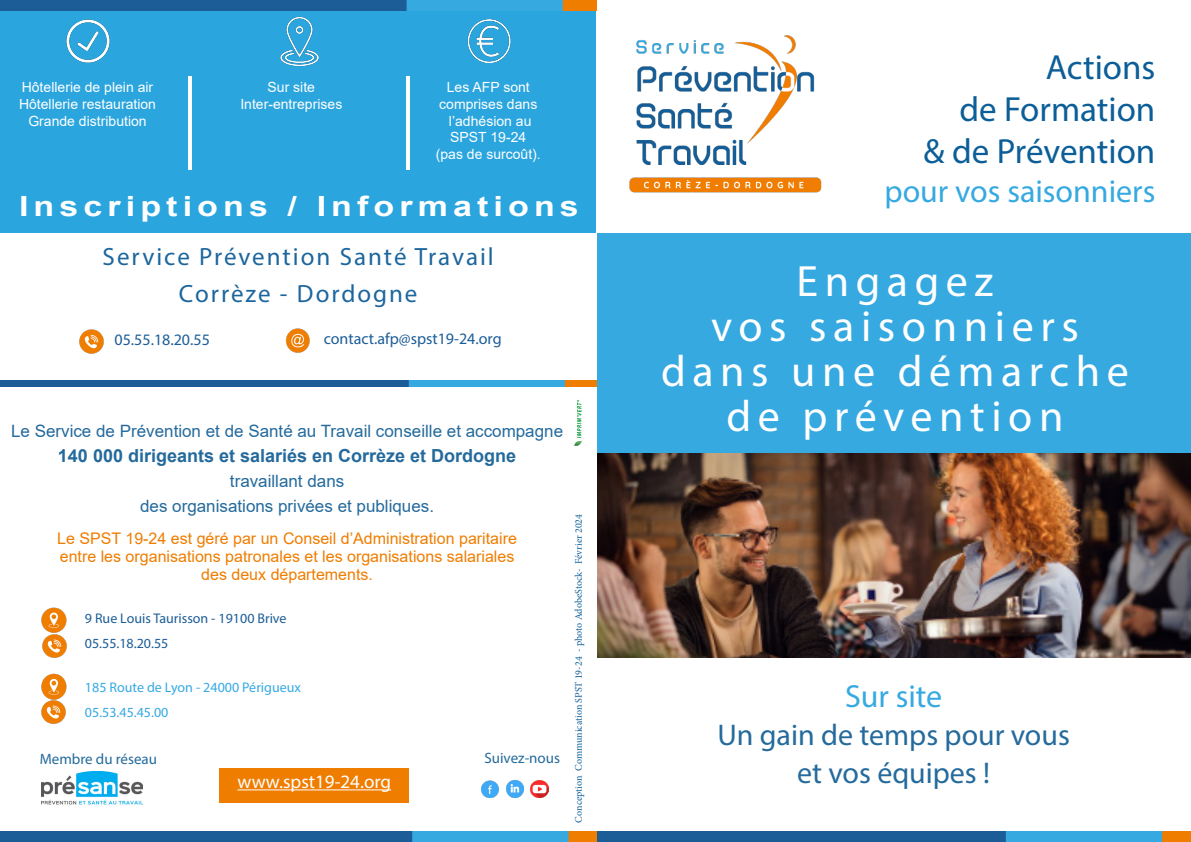
<style>
.page{position:relative;width:1191px;height:842px;background:#fff}
.page>*{position:absolute;margin:0;border:0;box-sizing:border-box;transform-origin:0 0}
.t1{font:44px "Myriad Pro";letter-spacing:.15em;color:#fff}
.t2{font:35px "Myriad Pro";color:#0c5e98}
.t3{font:32px "Myriad Pro";color:#36a9e1}
.t4{font:30px "Myriad Pro";color:#246a9c}
.t5{font:700 27.9px "Arial";letter-spacing:.15em;color:#fff;scale:1.22 1}
.t6{font:25px "Myriad Pro";letter-spacing:.08em;color:#1c669e}
.t7{font:19px "Myriad Pro";color:#fff}
.t8{font:700 18px "Arial";color:#246a9c}
.t9{font:17px/25px "Arial";color:#246a9c;text-align:center}
.t10{font:16px/18px "Arial";color:#ef7d00;text-align:center}
.t11{font:16px "Myriad Pro";color:#1c5d97}
.t12{font:15px "Myriad Pro";color:#246a9c}
.t13{font:14px "Arial";color:#fff}
.t14{font:14px "Myriad Pro";color:#1c5d97}
.t15{font:14px "Myriad Pro";color:#36a9e1}
.t16{font:10px "Minion Pro";color:#0c5e98}
</style>
<div class="page">
<div style="left:1px;top:11px;width:595px;height:183px;background:#2ba5de"></div>
<img style="left:0;top:380px;width:597px;height:6px">
<img style="left:629px;top:35px;width:193px;height:158px">
<img style="left:596px;top:831px;width:595px;height:11px">
<img style="left:0;top:831px;width:596px;height:11px">
<img style="left:41px;top:771px;width:101px;height:34px">
<img style="left:481px;top:780px;width:17px;height:18px">
<img style="left:507px;top:780px;width:17px;height:18px">
<img style="left:531px;top:781px;width:17px;height:17px">
<img style="left:41px;top:673px;width:26px;height:23px">
<img style="left:41px;top:696px;width:25px;height:28px">
<img style="left:41px;top:607px;width:26px;height:23px">
<img style="left:42px;top:630px;width:25px;height:28px">
<img style="left:79px;top:329px;width:25px;height:25px">
<img style="left:286px;top:328px;width:24px;height:25px">
<div style="left:219px;top:769px;width:190px;height:34px;background:#ef7d00"></div>
<hr style="left:237px;top:789px;width:154px;height:1px;background:#fff">
<img style="left:573px;top:399px;width:11px;height:47px">
<img style="left:0;top:0;width:596px;height:11px">
<img style="left:597px;top:453px;width:594px;height:205px">
<div style="left:597px;top:233px;width:594px;height:220px;background:#36a9e1"></div>
<img style="left:66px;top:19px;width:44px;height:44px">
<img style="left:280px;top:16px;width:39px;height:51px">
<img style="left:467px;top:20px;width:44px;height:42px">
<hr style="left:189px;top:77px;width:3px;height:93px;background:#fff">
<hr style="left:406px;top:77px;width:3px;height:93px;background:#fff">
<div style="left:0;top:189px;width:595px;height:44px;background:#2ba5de"></div>
<p class="t13" style="left:268px;top:77px;width:49px">Sur site</p>
<p class="t13" style="left:240px;top:94px;width:103px">Inter-entreprises</p>
<p class="t13" style="left:22px;top:77px;width:133px">Hôtellerie de plein air</p>
<p class="t13" style="left:19px;top:94px;width:138px">Hôtellerie restauration</p>
<p class="t13" style="left:28px;top:111px;width:120px">Grande distribution</p>
<p class="t13" style="left:447px;top:77px;width:85px">Les AFP sont</p>
<p class="t13" style="left:439px;top:94px;width:100px">comprises dans</p>
<p class="t13" style="left:449px;top:111px;width:84px">l’adhésion au</p>
<p class="t13" style="left:450px;top:128px;width:78px">SPST 19-24</p>
<p class="t13" style="left:436px;top:145px;width:107px">(pas de surcoût).</p>
<p class="t5" style="left:19px;top:186px;width:460px">Inscriptions / Informations</p>
<p class="t6" style="left:103px;top:242px;width:393px">Service Prévention Santé Travail</p>
<p class="t6" style="left:179px;top:279px;width:240px">Corrèze - Dordogne</p>
<p class="t11" style="left:114px;top:330px;width:97px">05.55.18.20.55</p>
<p class="t11" style="left:324px;top:329px;width:179px">contact.afp@spst19-24.org</p>
<p class="t9" style="left:11px;top:419px;width:553px">Le Service de Prévention et de Santé au Travail conseille et accompagne</p>
<p class="t8" style="left:58px;top:443px;width:460px">140 000 dirigeants et salariés en Corrèze et Dordogne</p>
<p class="t9" style="left:140px;top:469px;width:295px">travaillant dans<br>des organisations privées et publiques.</p>
<p class="t10" style="left:57px;top:529px;width:461px">Le SPST 19-24 est géré par un Conseil d’Administration paritaire</p>
<p class="t10" style="left:60px;top:547px;width:456px">entre les organisations patronales et les organisations salariales des deux départements.</p>
<p class="t14" style="left:85px;top:610px;width:203px">9 Rue Louis Taurisson - 19100 Brive</p>
<p class="t14" style="left:85px;top:635px;width:85px">05.55.18.20.55</p>
<p class="t15" style="left:85px;top:678px;width:217px">185 Route de Lyon - 24000 Périgueux</p>
<p class="t15" style="left:85px;top:703px;width:85px">05.53.45.45.00</p>
<p class="t12" style="left:40px;top:749px;width:119px">Membre du réseau</p>
<p class="t12" style="left:484px;top:748px;width:77px">Suivez-nous</p>
<p class="t7" style="left:237px;top:770px;width:155px">www.spst19-24.org</p>
<p class="t16" style="left:572px;top:823px;width:310px;rotate:-90deg">Conception Communication SPST 19-24 - photo AdobeStock- Février 2024</p>
<p class="t2" style="left:1046px;top:45px;width:111px">Actions</p>
<p class="t2" style="left:959px;top:87px;width:197px">de Formation</p>
<p class="t2" style="left:923px;top:129px;width:233px">&amp; de Prévention</p>
<p class="t3" style="left:884px;top:171px;width:272px">pour vos saisonniers</p>
<p class="t1" style="left:796px;top:254px;width:198px">Engagez</p>
<p class="t1" style="left:711px;top:299px;width:369px">vos saisonniers</p>
<p class="t1" style="left:661px;top:344px;width:469px">dans une démarche</p>
<p class="t1" style="left:726px;top:389px;width:338px">de prévention</p>
<p class="t3" style="left:845px;top:677px;width:99px">Sur site</p>
<p class="t4" style="left:717px;top:717px;width:354px">Un gain de temps pour vous</p>
<p class="t4" style="left:797px;top:755px;width:194px">et vos équipes !</p>
</div>
